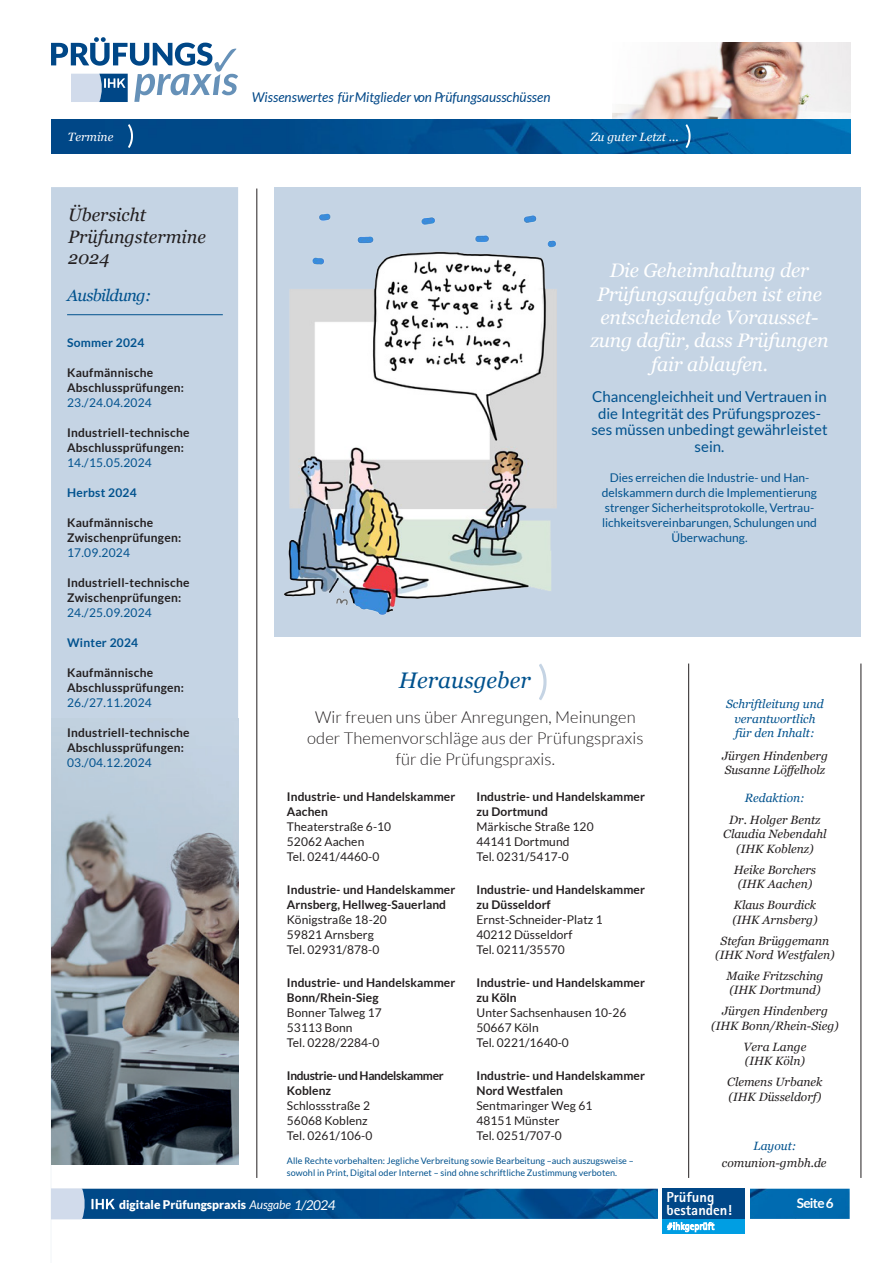
<style>
.page{position:relative;width:893px;height:1263px;background:#fff}
.page>*{position:absolute;margin:0;border:0;box-sizing:border-box;transform-origin:0 0}
.t1{font:italic 22.5px "Georgia";color:#01528e}
.t2{font:italic 19.5px/23.4px "Georgia";letter-spacing:-.01em;color:#fff;text-align:center}
.t3{font:italic 18px/21.6px "Georgia";color:#231f20}
.t4{font:300 16.5px "Lato";letter-spacing:.005em;color:#231f20}
.t5{font:italic 16.5px "Georgia";letter-spacing:-.04em;color:#01528e}
.t6{font:15px/16.5px "Lato";color:#01528e;text-align:center}
.t7{font:800 14.55px/13.5px "Rotis Sans Serif Std";color:#fff}
.t8{font:italic 13.5px "Lato";color:#004787}
.t9{font:700 13.5px "Lato";letter-spacing:-.05em;color:#fff}
.t10{font:12px/15px "Lato";letter-spacing:.005em;color:#231f20}
.t11{font:700 12px/15px "Lato";letter-spacing:.02em;color:#231f20}
.t12{font:italic 12px/14.4px "Georgia";color:#231f20}
.t13{font:12px/15px "Lato";color:#01528e;text-align:center}
.t14{font:italic 12px/14.4px "Georgia";color:#01528e;text-align:center}
.t15{font:12px "Lato";letter-spacing:.02em;color:#01528e}
.t16{font:900 12px "Lato";color:#fff}
.t17{font:700 12px "Lato";letter-spacing:.02em;color:#01528e}
.t18{font:italic 12px "Georgia";color:#fff}
.t19{font:9px/12px "Lato";letter-spacing:.005em;color:#01528e}
.s1{font-weight:400;color:#01528e}
.s2{font-weight:700}
.s3{font-weight:400}
.s4{font-weight:400;font-style:italic}
.s5{font-weight:400;font-style:italic;font-size:13.5px}
</style>
<div class="page">
<div style="left:51px;top:187px;width:187px;height:1033px;background:#c5d4e4"></div>
<img style="left:51px;top:718px;width:187px;height:446px">
<div style="left:274px;top:187px;width:587px;height:450px;background:#c5d4e4"></div>
<div style="left:51px;top:119px;width:799px;height:34px;background:#004787"></div>
<svg style="left:51px;top:37px;width:187px;height:65px"></svg>
<img style="left:612px;top:43px;width:238px;height:76px">
<img style="left:361px;top:119px;width:489px;height:34px">
<svg style="left:128px;top:124px;width:5px;height:24px"></svg>
<img style="left:115px;top:1189px;width:735px;height:30px">
<svg style="left:51px;top:1188px;width:64px;height:31px;background:#7da0c3"></svg>
<div style="left:658px;top:1183px;width:91px;height:53px;background:#fff"></div>
<div style="left:662px;top:1188px;width:83px;height:31px;background:#004787"></div>
<div style="left:662px;top:1219px;width:83px;height:14px;background:#009ee3"></div>
<svg style="left:667px;top:1222px;width:47px;height:10px"></svg>
<hr style="left:256px;top:189px;width:1px;height:989px;background:#231f20">
<hr style="left:688px;top:663px;width:1px;height:515px;background:#231f20">
<hr style="left:860px;top:663px;width:1px;height:515px;background:#231f20">
<hr style="left:67px;top:314px;width:156px;height:1px;background:#01528e">
<svg style="left:539px;top:664px;width:8px;height:36px"></svg>
<svg style="left:686px;top:124px;width:5px;height:24px"></svg>
<img style="left:256px;top:188px;width:301px;height:453px">
<p class="t18" style="left:68px;top:129px;width:47px">Termine</p>
<p class="t8" style="left:252px;top:90px;width:300px">Wissenswertes für Mitglieder von Prüfungsausschüssen</p>
<p class="t18" style="left:590px;top:129px;width:90px">Zu guter Letzt ...</p>
<p class="t3" style="left:68px;top:204px;width:139px">Übersicht<br>Prüfungstermine<br>2024</p>
<p class="t5" style="left:67px;top:284px;width:86px">Ausbildung:</p>
<p class="t2" style="left:590px;top:259px;width:240px">Die Geheimhaltung der<br>Prüfungsaufgaben ist eine entscheidende Vorausset&shy;zung dafür, dass Prüfungen fair ablaufen.</p>
<p class="t6" style="left:591px;top:389px;width:238px">Chancengleichheit und Vertrauen in die Integrität des Prüfungsprozes&shy;ses müssen unbedingt gewährleistet sein.</p>
<p class="t13" style="left:602px;top:470px;width:217px">Dies erreichen die Industrie- und Han&shy;delskammern durch die Implementierung strenger Sicherheitsprotokolle, Vertrau&shy;lichkeitsvereinbarungen, Schulungen und Überwachung.</p>
<p class="t17" style="left:67px;top:336px;width:79px">Sommer 2024</p>
<p class="t11" style="left:67px;top:365px;width:118px">Kaufmännische<br>Abschlussprüfungen:<br><span class="s1">23./24.04.2024</span></p>
<p class="t11" style="left:67px;top:425px;width:124px">Industriell-technische<br>Abschlussprüfungen:<br><span class="s1">14./15.05.2024</span></p>
<p class="t17" style="left:67px;top:486px;width:71px">Herbst 2024</p>
<p class="t11" style="left:67px;top:515px;width:116px">Kaufmännische<br>Zwischenprüfungen:</p>
<p class="t13" style="left:67px;top:545px;width:64px">17.09.2024</p>
<p class="t11" style="left:67px;top:575px;width:124px">Industriell-technische<br>Zwischenprüfungen:</p>
<p class="t15" style="left:67px;top:606px;width:86px">24./25.09.2024</p>
<p class="t17" style="left:67px;top:636px;width:73px">Winter 2024</p>
<p class="t11" style="left:67px;top:665px;width:118px">Kaufmännische<br>Abschlussprüfungen:</p>
<p class="t15" style="left:67px;top:696px;width:86px">26./27.11.2024</p>
<p class="t11" style="left:67px;top:725px;width:124px">Industriell-technische<br>Abschlussprüfungen:</p>
<p class="t15" style="left:67px;top:756px;width:86px">03./04.12.2024</p>
<p class="t1" style="left:399px;top:666px;width:133px">Herausgeber</p>
<p class="t4" style="left:315px;top:708px;width:322px">Wir freuen uns über Anregungen, Meinungen</p>
<p class="t4" style="left:307px;top:729px;width:338px">oder Themenvorschläge aus der Prüfungspraxis</p>
<p class="t4" style="left:396px;top:750px;width:161px">für die Prüfungspraxis.</p>
<p class="t10" style="left:287px;top:789px;width:170px"><span class="s2">Industrie- und Handelskammer<br>Aachen<br></span>Theaterstraße 6-10<br>52062 Aachen<br>Tel. 0241/4460-0</p>
<p class="t11" style="left:287px;top:882px;width:170px">Industrie- und Handelskammer<br>Arnsberg, Hellweg-Sauerland<br><span class="s3">Königstraße 18-20<br>59821 Arnsberg<br>Tel. 02931/878-0</span></p>
<p class="t11" style="left:287px;top:975px;width:170px">Industrie- und Handelskammer<br>Bonn/Rhein-Sieg<br><span class="s3">Bonner Talweg 17<br>53113 Bonn<br>Tel. 0228/2284-0</span></p>
<p class="t10" style="left:287px;top:1068px;width:158px"><span class="s2">Industrie- und Handelskammer<br>Koblenz<br></span>Schlossstraße 2<br>56068 Koblenz<br>Tel. 0261/106-0</p>
<p class="t14" style="left:726px;top:697px;width:99px">Schriftleitung und verantwortlich für den Inhalt:</p>
<p class="t12" style="left:722px;top:749px;width:107px">Jürgen Hindenberg<br>Susanne Löffelholz</p>
<p class="t14" style="left:745px;top:790px;width:62px">Redaktion:</p>
<p class="t12" style="left:723px;top:813px;width:105px;text-align:center">Dr. Holger Bentz<br>Claudia Nebendahl (IHK Koblenz)</p>
<p class="t12" style="left:734px;top:863px;width:84px;text-align:center">Heike Borchers (IHK Aachen)</p>
<p class="t12" style="left:732px;top:898px;width:87px">Klaus Bourdick (IHK Arnsberg)</p>
<p class="t12" style="left:715px;top:933px;width:121px;text-align:center">Stefan Brüggemann (IHK Nord Westfalen)</p>
<p class="t12" style="left:726px;top:969px;width:99px">Maike Fritzsching (IHK Dortmund)</p>
<p class="t12" style="left:711px;top:1004px;width:129px;text-align:center">Jürgen Hindenberg (IHK Bonn/Rhein-Sieg)</p>
<p class="t12" style="left:744px;top:1040px;width:64px">Vera Lange (IHK Köln)</p>
<p class="t12" style="left:727px;top:1075px;width:97px">Clemens Urbanek (IHK Düsseldorf)</p>
<p class="t14" style="left:753px;top:1138px;width:44px">Layout:</p>
<p class="t12" style="left:722px;top:1155px;width:106px">comunion-gmbh.de</p>
<p class="t10" style="left:476px;top:789px;width:170px"><span class="s2">Industrie- und Handelskammer zu Dortmund<br></span>Märkische Straße 120<br>44141 Dortmund<br>Tel. 0231/5417-0</p>
<p class="t10" style="left:476px;top:882px;width:170px"><span class="s2">Industrie- und Handelskammer zu Düsseldorf<br></span>Ernst-Schneider-Platz 1<br>40212 Düsseldorf<br>Tel. 0211/35570</p>
<p class="t10" style="left:476px;top:975px;width:170px"><span class="s2">Industrie- und Handelskammer zu Köln<br></span>Unter Sachsenhausen 10-26<br>50667 Köln<br>Tel. 0221/1640-0</p>
<p class="t10" style="left:476px;top:1068px;width:170px"><span class="s2">Industrie- und Handelskammer<br>Nord Westfalen<br></span>Sentmaringer Weg 61<br>48151 Münster<br>Tel. 0251/707-0</p>
<p class="t19" style="left:287px;top:1155px;width:348px">Alle Rechte vorbehalten: Jegliche Verbreitung sowie Bearbeitung –auch auszugsweise – sowohl in Print, Digital oder Internet – sind ohne schriftliche Zustimmung verboten.</p>
<p class="t16" style="left:119px;top:1198px;width:218px">digitale Prüfungspraxis <span class="s4">Ausgabe</span> <span class="s5">1/2024</span></p>
<p class="t7" style="left:666px;top:1190px;width:67px">Prüfung bestanden!</p>
<p class="t9" style="left:797px;top:1196px;width:38px">Seite 6</p>
</div>
